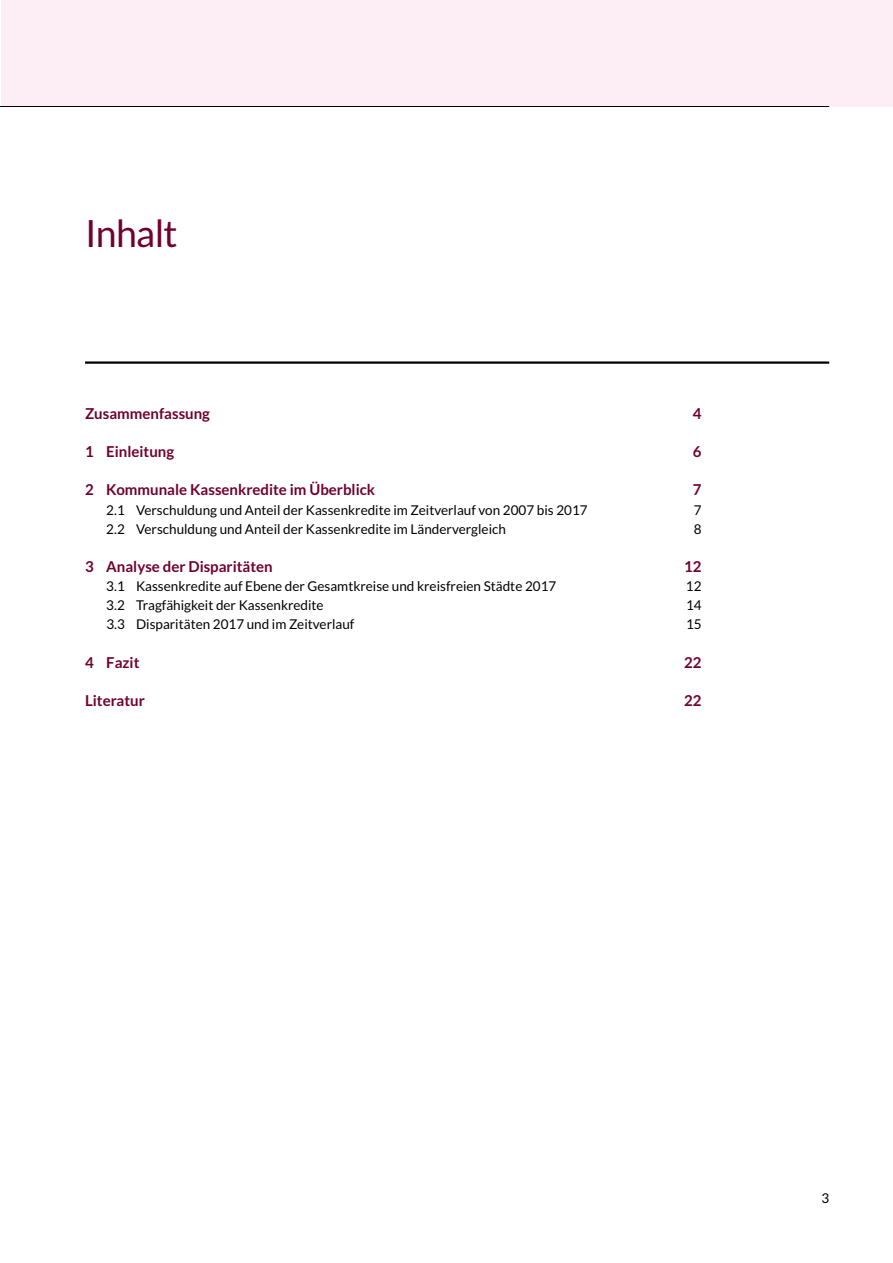
<style>
.page{position:relative;width:893px;height:1263px;background:#fff}
.page>*{position:absolute;margin:0;border:0;box-sizing:border-box;transform-origin:0 0}
.t1{font:37.5px "Lato";letter-spacing:-.02em;color:#700030}
.t2{font:700 15px "Lato";color:#700030}
.t3{font:13.5px "Lato";color:#000}
</style>
<div class="page">
<div style="left:1px;top:0;width:892px;height:106px;background:#fdeef6"></div>
<hr style="left:0;top:106px;width:829px;height:1px;background:#000">
<hr style="left:85px;top:361px;width:744px;height:3px;background:#000">
<h1 class="t1" style="left:85px;top:212px;width:94px">Inhalt</h1>
<p class="t2" style="left:85px;top:405px;width:126px">Zusammenfassung</p>
<p class="t2" style="left:693px;top:405px;width:10px">4</p>
<p class="t2" style="left:85px;top:443px;width:91px">1 Einleitung</p>
<p class="t2" style="left:693px;top:443px;width:10px">6</p>
<p class="t2" style="left:85px;top:481px;width:292px">2 Kommunale Kassenkredite im Überblick</p>
<p class="t2" style="left:693px;top:481px;width:10px">7</p>
<p class="t3" style="left:106px;top:502px;width:483px">2.1 Verschuldung und Anteil der Kassenkredite im Zeitverlauf von 2007 bis 2017</p>
<p class="t3" style="left:694px;top:502px;width:9px">7</p>
<p class="t3" style="left:106px;top:521px;width:401px">2.2 Verschuldung und Anteil der Kassenkredite im Ländervergleich</p>
<p class="t3" style="left:694px;top:521px;width:9px">8</p>
<p class="t2" style="left:85px;top:558px;width:189px">3 Analyse der Disparitäten</p>
<p class="t2" style="left:684px;top:558px;width:19px">12</p>
<p class="t3" style="left:106px;top:579px;width:452px">3.1 Kassenkredite auf Ebene der Gesamtkreise und kreisfreien Städte 2017</p>
<p class="t3" style="left:686px;top:579px;width:17px">12</p>
<p class="t3" style="left:106px;top:598px;width:219px">3.2 Tragfähigkeit der Kassenkredite</p>
<p class="t3" style="left:686px;top:598px;width:17px">14</p>
<p class="t3" style="left:106px;top:617px;width:250px">3.3 Disparitäten 2017 und im Zeitverlauf</p>
<p class="t3" style="left:686px;top:617px;width:17px">15</p>
<p class="t2" style="left:85px;top:654px;width:56px">4 Fazit</p>
<p class="t2" style="left:684px;top:654px;width:19px">22</p>
<p class="t2" style="left:85px;top:692px;width:61px">Literatur</p>
<p class="t2" style="left:684px;top:692px;width:19px">22</p>
<p class="t3" style="left:821px;top:1191px;width:9px">3</p>
</div>
